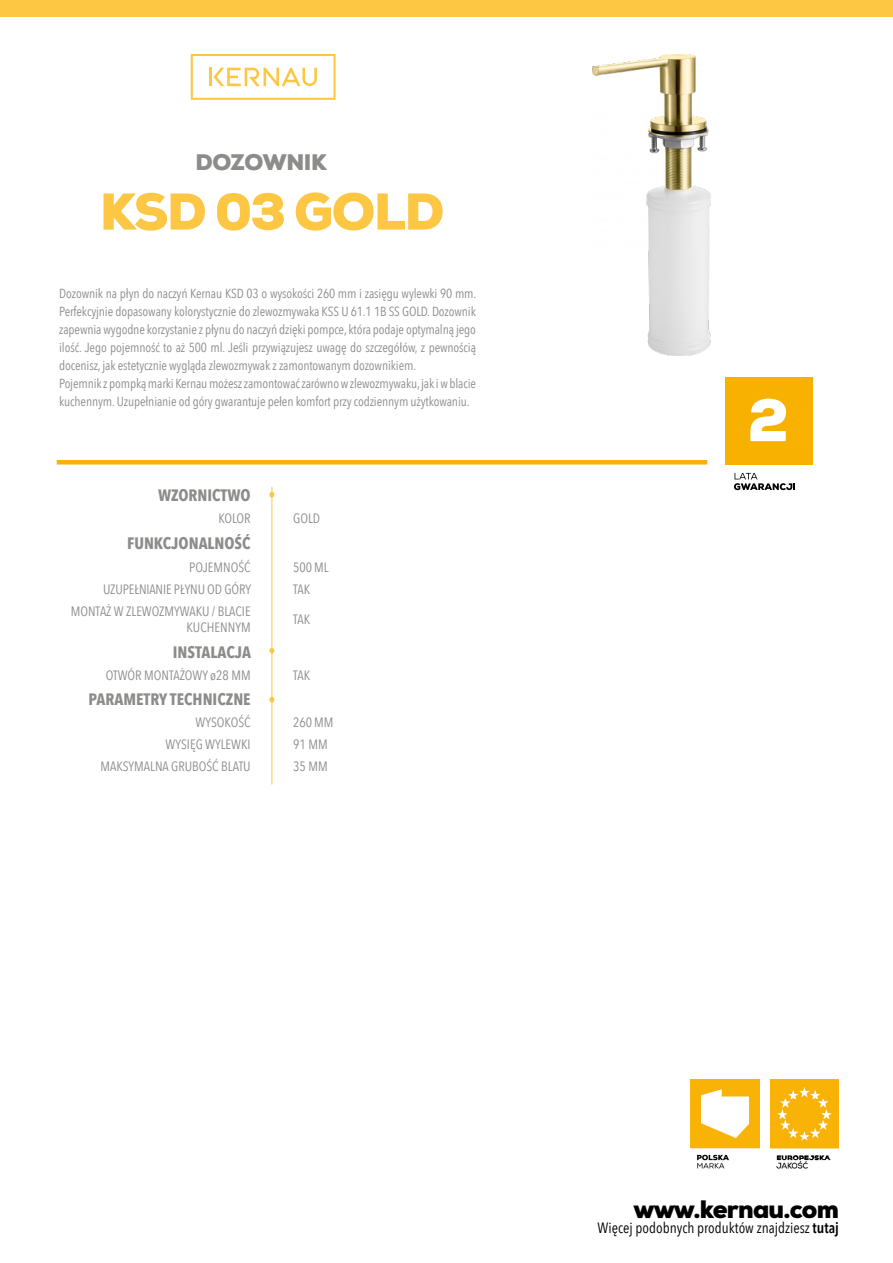
<style>
.page{position:relative;width:893px;height:1263px;background:#fff}
.page>*{position:absolute;margin:0;border:0;box-sizing:border-box;transform-origin:0 0}
.t1{font:900 51.6px "Nexa";letter-spacing:-.025em;color:#fdc643}
.t2{font:900 25.2px "Nexa";letter-spacing:-.03em;color:#000}
.t3{font:900 22.5px "Nexa";letter-spacing:-.015em;color:#8c8c8b}
.t4{font:700 16.5px "Avenir Next Condensed";color:#8c8c8b}
.t5{font:15px "Avenir Next Condensed";color:#000}
.t6{font:13.5px/16.2px "Avenir Next Condensed";color:#8c8c8b;text-align:right}
.t7{font:13.2px/18px "Avenir Next Condensed";letter-spacing:-.01em;color:#8c8c8b}
.s1{font-weight:600}
</style>
<div class="page">
<svg style="left:734px;top:473px;width:61px;height:17px"></svg>
<div style="left:725px;top:377px;width:88px;height:87px;background:#f9b100"></div>
<svg style="left:750px;top:399px;width:36px;height:42px"></svg>
<div style="left:0;top:0;width:893px;height:16px;background:#fdc643"></div>
<hr style="left:272px;top:487px;width:1px;height:297px;background:#fdc643">
<svg style="left:269px;top:648px;width:5px;height:5px"></svg>
<svg style="left:269px;top:492px;width:5px;height:5px"></svg>
<svg style="left:269px;top:697px;width:5px;height:5px"></svg>
<hr style="left:57px;top:460px;width:650px;height:4px;background:#f9b009">
<img style="left:592px;top:55px;width:118px;height:300px">
<svg style="left:191px;top:54px;width:145px;height:46px"></svg>
<hr style="left:209px;top:68px;width:3px;height:18px;background:#fdc643">
<img style="left:770px;top:1080px;width:69px;height:89px">
<img style="left:691px;top:1080px;width:68px;height:89px">
<h3 class="t3" style="left:195px;top:148px;width:133px">DOZOWNIK</h3>
<h1 class="t1" style="left:100px;top:178px;width:346px">KSD 03 GOLD</h1>
<p class="t7" style="left:59px;top:284px;width:419px">Dozownik na płyn do naczyń Kernau KSD 03 o wysokości 260 mm i zasięgu wylewki 90 mm.<br>Perfekcyjnie dopasowany kolorystycznie do zlewozmywaka KSS U 61.1 1B SS GOLD. Dozownik zapewnia wygodne korzystanie z płynu do naczyń dzięki pompce, która podaje optymalną jego ilość. Jego pojemność to aż 500 ml. Jeśli przywiązujesz uwagę do szczegółów, z pewnością docenisz, jak estetycznie wygląda zlewozmywak z zamontowanym dozownikiem.<br>Pojemnik z pompką marki Kernau możesz zamontować zarówno w zlewozmywaku, jak i w blacie kuchennym. Uzupełnianie od góry gwarantuje pełen komfort przy codziennym użytkowaniu.</p>
<p class="t4" style="left:158px;top:485px;width:94px">WZORNICTWO</p>
<p class="t6" style="left:218px;top:510px;width:34px">KOLOR</p>
<p class="t6" style="left:293px;top:510px;width:29px">GOLD</p>
<p class="t4" style="left:127px;top:533px;width:125px">FUNKCJONALNOŚĆ</p>
<p class="t6" style="left:189px;top:558px;width:63px">POJEMNOŚĆ</p>
<p class="t6" style="left:293px;top:558px;width:37px">500 ML</p>
<p class="t6" style="left:103px;top:580px;width:150px">UZUPEŁNIANIE PŁYNU OD GÓRY</p>
<p class="t6" style="left:293px;top:580px;width:19px">TAK</p>
<p class="t6" style="left:71px;top:602px;width:181px">MONTAŻ W ZLEWOZMYWAKU / BLACIE<br>KUCHENNYM</p>
<p class="t6" style="left:293px;top:610px;width:19px">TAK</p>
<p class="t4" style="left:173px;top:642px;width:80px">INSTALACJA</p>
<p class="t6" style="left:106px;top:667px;width:146px">OTWÓR MONTAŻOWY ø28 MM</p>
<p class="t6" style="left:293px;top:667px;width:19px">TAK</p>
<p class="t4" style="left:89px;top:689px;width:164px">PARAMETRY TECHNICZNE</p>
<p class="t6" style="left:195px;top:714px;width:57px">WYSOKOŚĆ</p>
<p class="t6" style="left:293px;top:714px;width:42px">260 MM</p>
<p class="t6" style="left:166px;top:736px;width:87px">WYSIĘG WYLEWKI</p>
<p class="t6" style="left:293px;top:736px;width:36px">91 MM</p>
<p class="t6" style="left:100px;top:758px;width:152px">MAKSYMALNA GRUBOŚĆ BLATU</p>
<p class="t6" style="left:293px;top:758px;width:36px">35 MM</p>
<h2 class="t2" style="left:633px;top:1193px;width:207px">www.kernau.com</h2>
<p class="t5" style="left:598px;top:1215px;width:243px">Więcej podobnych produktów znajdziesz <span class="s1">tutaj</span></p>
</div>
